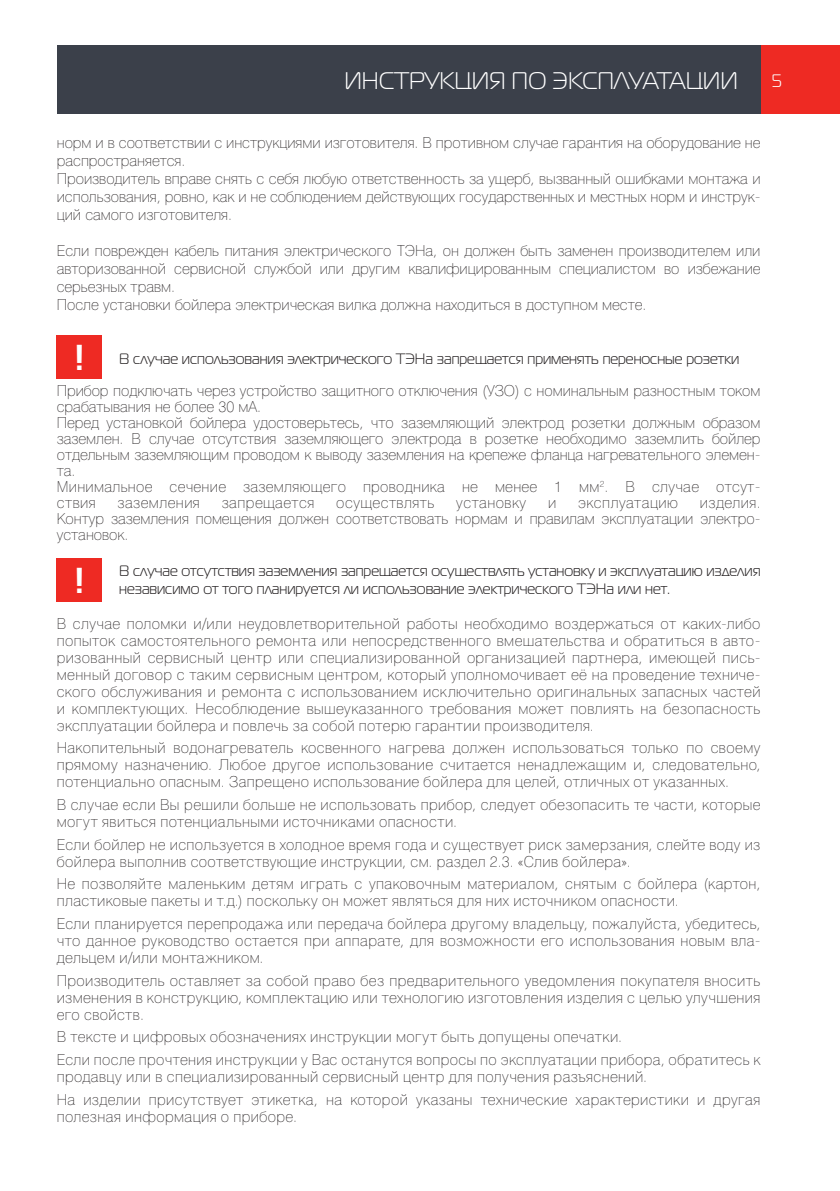
<style>
.page{position:relative;width:840px;height:1191px;background:#fff}
.page>*{position:absolute;margin:0;border:0;box-sizing:border-box;transform-origin:0 0}
.t1{font:700 36px "Magistral C";color:#fff}
.t2{font:24px "Magistral C";color:#fff}
.t3{font:18px "Magistral C";color:#fff}
.t4{font:100 15px/17px "Helios";letter-spacing:.015em;color:#231f20}
.t5{font:15px/18px "Magistral C";color:#231f20}
</style>
<div class="page">
<div style="left:748px;top:45px;width:91px;height:68px;background:#ee2a23"></div>
<div style="left:57px;top:45px;width:703px;height:68px;background:#3b404a"></div>
<div style="left:57px;top:335px;width:45px;height:44px;background:#ee2a23"></div>
<div style="left:57px;top:558px;width:45px;height:44px;background:#ee2a23"></div>
<h2 class="t2" style="left:344px;top:68px;width:394px">ИНСТРУКЦИЯ ПО ЭКСПЛУАТАЦИИ</h2>
<p class="t3" style="left:771px;top:71px;width:12px">5</p>
<p class="t4" style="left:57px;top:133px;width:705px;line-height:18px">норм и в соответствии с инструкциями изготовителя. В противном случае гарантия на оборудование не распространяется.<br>Производитель вправе снять с себя любую ответственность за ущерб, вызванный ошибками монтажа и использования, ровно, как и не соблюдением действующих государственных и местных норм и инструк&shy;ций самого изготовителя.</p>
<p class="t4" style="left:57px;top:241px;width:704px;line-height:18px">Если поврежден кабель питания электрического ТЭНа, он должен быть заменен производителем или авторизованной сервисной службой или другим квалифицированным специалистом во избежание серьезных травм.<br>После установки бойлера электрическая вилка должна находиться в доступном месте.</p>
<h1 class="t1" style="left:75px;top:336px;width:11px">!</h1>
<p class="t5" style="left:119px;top:349px;width:621px">В случае использования электрического ТЭНа запрещается применять переносные розетки</p>
<p class="t4" style="left:57px;top:382px;width:705px;line-height:16px">Прибор подключать через устройство защитного отключения (УЗО) с номинальным разностным током срабатывания не более 30 мА.<br>Перед установкой бойлера удостоверьтесь, что заземляющий электрод розетки должным образом заземлен. В случае отсутствия заземляющего электрода в розетке необходимо заземлить бойлер отдельным заземляющим проводом к выводу заземления на крепеже фланца нагревательного элемен&shy;та.<br>Минимальное сечение заземляющего проводника не менее 1 мм<sup>2</sup>. В случае отсут&shy;ствия</p>
<p class="t4" style="left:57px;top:494px;width:705px;line-height:16px;text-align:justify;text-indent:642px">изделия.<br>Контур заземления помещения должен соответствовать нормам и правилам эксплуатации электро&shy;установок.</p>
<h1 class="t1" style="left:75px;top:559px;width:11px">!</h1>
<p class="t5" style="left:119px;top:561px;width:642px">В случае отсутствия заземления запрещается осуществлять установку и эксплуатацию изделия независимо от того планируется ли использование электрического ТЭНа или нет.</p>
<p class="t4" style="left:57px;top:615px;width:704px;text-align:justify">В случае поломки и/или неудовлетворительной работы необходимо воздержаться от каких-либо попыток самостоятельного ремонта или непосредственного вмешательства и обратиться в авто&shy;ризованный сервисный центр или специализированной организацией партнера, имеющей пись&shy;менный договор с таким сервисным центром, который уполномочивает её на проведение техниче&shy;ского обслуживания и ремонта с использованием исключительно оригинальных запасных частей и комплектующих. Несоблюдение вышеуказанного требования может повлиять на безопасность эксплуатации бойлера и повлечь за собой потерю гарантии производителя.</p>
<p class="t4" style="left:57px;top:739px;width:704px;text-align:justify">Накопительный водонагреватель косвенного нагрева должен использоваться только по своему прямому назначению. Любое другое использование считается ненадлежащим и, следовательно, потенциально опасным. Запрещено использование бойлера для целей, отличных от указанных.</p>
<p class="t4" style="left:57px;top:796px;width:704px">В случае если Вы решили больше не использовать прибор, следует обезопасить те части, которые могут явиться потенциальными источниками опасности.</p>
<p class="t4" style="left:57px;top:836px;width:704px">Если бойлер не используется в холодное время года и существует риск замерзания, слейте воду из бойлера выполнив соответствующие инструкции, см. раздел 2.3. «Слив бойлера».</p>
<p class="t4" style="left:57px;top:875px;width:704px">Не позволяйте маленьким детям играть с упаковочным материалом, снятым с бойлера (картон, пластиковые пакеты и т.д.) поскольку он может являться для них источником опасности.</p>
<p class="t4" style="left:57px;top:915px;width:704px;text-align:justify">Если планируется перепродажа или передача бойлера другому владельцу, пожалуйста, убедитесь, что данное руководство остается при аппарате, для возможности его использования новым вла&shy;дельцем и/или монтажником.</p>
<p class="t4" style="left:57px;top:972px;width:704px;text-align:justify">Производитель оставляет за собой право без предварительного уведомления покупателя вносить изменения в конструкцию, комплектацию или технологию изготовления изделия с целью улучшения его свойств.</p>
<p class="t4" style="left:57px;top:1026px;width:704px;line-height:22.6px">В тексте и цифровых обозначениях инструкции могут быть допущены опечатки.<br>Если после прочтения инструкции у Вас останутся вопросы по эксплуатации прибора, обратитесь к</p>
<p class="t4" style="left:57px;top:1065px;width:704px;line-height:22.6px">продавцу или в специализированный сервисный центр для получения разъяснений.<br>На изделии присутствует этикетка, на которой указаны технические характеристики и другая</p>
<p class="t4" style="left:57px;top:1108px;width:242px">полезная информация о приборе.</p>
<p class="t4" style="left:117px;top:494px;width:84px">заземления</p>
<p class="t4" style="left:222px;top:494px;width:94px">запрещается</p>
<p class="t4" style="left:336px;top:494px;width:99px">осуществлять</p>
<p class="t4" style="left:456px;top:494px;width:71px">установку</p>
<p class="t4" style="left:547px;top:494px;width:10px">и</p>
<p class="t4" style="left:577px;top:494px;width:101px">эксплуатацию</p>
</div>
